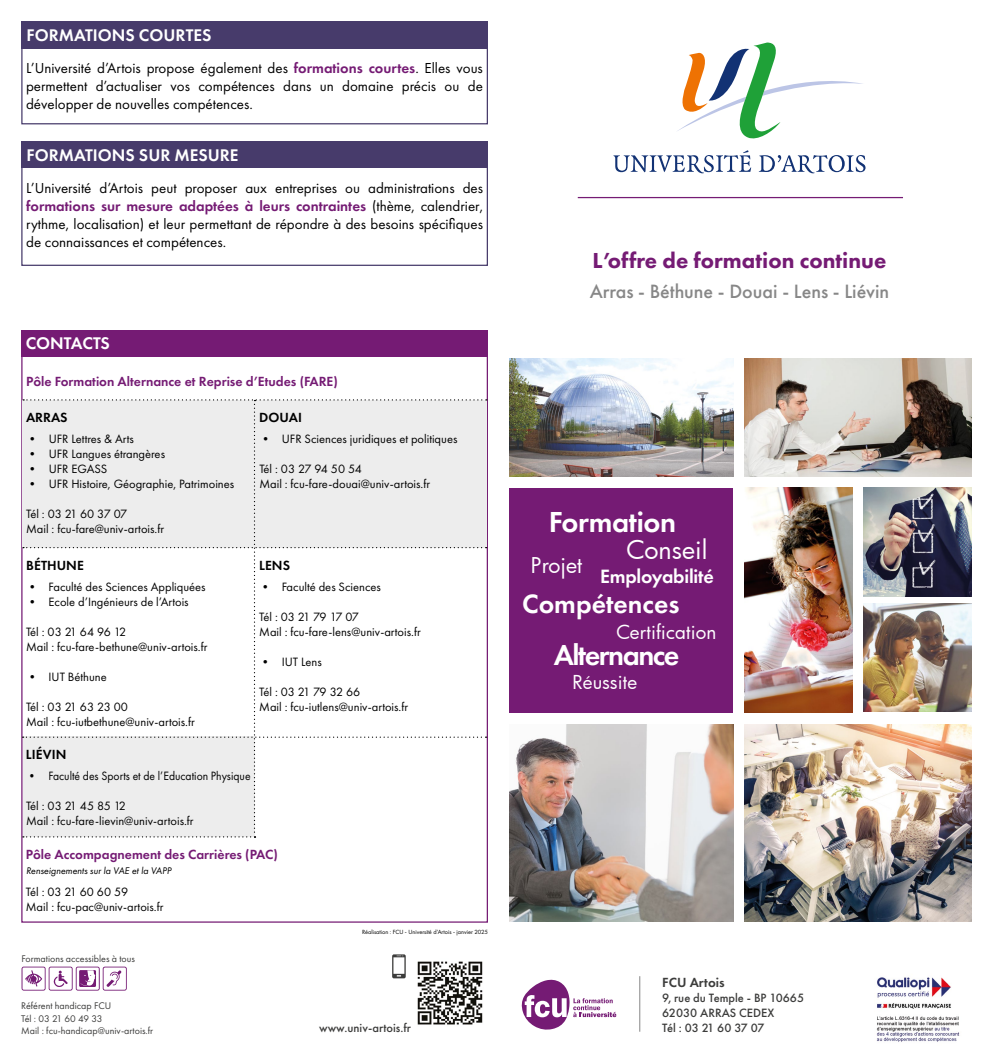
<style>
.page{position:relative;width:993px;height:1053px;background:#fff}
.page>*{position:absolute;margin:0;border:0;box-sizing:border-box;transform-origin:0 0}
.t1{font:600 30px "Futura PT";letter-spacing:-.05em;color:#fff}
.t2{font:600 30px "Futura PT";letter-spacing:-.01em;color:#fff}
.t3{font:600 27.5px "Futura PT";color:#fff}
.t4{font:25px "Futura";letter-spacing:.005em;color:#fff}
.t5{font:800 22.5px "Futura PT";color:#751b74}
.t6{font:21.25px "Futura";color:#fff}
.t7{font:500 20px "Futura PT";color:#878787}
.t8{font:600 20px "Futura PT";letter-spacing:-.01em;color:#fff}
.t9{font:18.75px "Futura";letter-spacing:.01em;color:#fff}
.t10{font:600 17.5px "Futura PT";color:#fff}
.t11{font:15px/18px "Futura PT";color:#000;text-align:justify}
.t12{font:600 13.75px "Futura PT";color:#751b74}
.t13{font:600 13.75px "Futura PT";color:#000}
.t14{font:600 13.75px "Futura PT";color:#3c3c3b}
.t15{font:12.5px/15px "Futura PT";color:#000}
.t16{font:500 12.5px/15px "Futura PT";color:#3c3c3b}
.t17{font:12.5px "Futura PT";color:#000;scale:.93 1}
.t18{font:10px/12.5px "Futura PT";color:#3c3c3b}
.t19{font:italic 10px "Futura PT";color:#000}
.t20{font:6.25px "Futura PT";color:#000}
.s1{font-weight:600;color:#751b74}
</style>
<div class="page">
<div style="left:21px;top:21px;width:466px;height:27px;background:#473b6b"></div>
<div style="left:21px;top:47px;width:467px;height:77px;border:1px solid #473b6b"></div>
<div style="left:21px;top:141px;width:466px;height:27px;background:#473b6b"></div>
<div style="left:21px;top:167px;width:467px;height:99px;border:1px solid #473b6b"></div>
<svg style="left:521px;top:979px;width:95px;height:51px"></svg>
<svg style="left:613px;top:150px;width:138px;height:23px"></svg>
<svg style="left:758px;top:155px;width:107px;height:18px"></svg>
<svg style="left:677px;top:43px;width:186px;height:96px"></svg>
<hr style="left:577px;top:197px;width:325px;height:1px;background:#751b74">
<img style="left:744px;top:488px;width:108px;height:224px">
<img style="left:863px;top:488px;width:108px;height:108px">
<img style="left:863px;top:603px;width:108px;height:108px">
<img style="left:509px;top:358px;width:224px;height:118px">
<img style="left:744px;top:358px;width:226px;height:118px">
<div style="left:509px;top:488px;width:224px;height:224px;background:#751b74"></div>
<img style="left:744px;top:724px;width:226px;height:197px">
<img style="left:509px;top:724px;width:224px;height:197px">
<div style="left:21px;top:330px;width:467px;height:26px;background:#751b74"></div>
<svg style="left:22px;top:966px;width:105px;height:24px"></svg>
<svg style="left:23px;top:399px;width:463px;height:438px"></svg>
<img style="left:417px;top:961px;width:66px;height:64px">
<svg style="left:392px;top:954px;width:13px;height:24px"></svg>
<hr style="left:639px;top:976px;width:1px;height:55px;background:#878787">
<img style="left:876px;top:977px;width:84px;height:65px">
<h3 class="t10" style="left:27px;top:24px;width:186px">FORMATIONS COURTES</h3>
<p class="t11" style="left:26px;top:58px;width:458px">L’Université d’Artois propose également des <span class="s1">formations courtes</span>. Elles vous permettent d’actualiser vos compétences dans un domaine précis ou de développer de nouvelles compétences.</p>
<h3 class="t10" style="left:27px;top:144px;width:213px">FORMATIONS SUR MESURE</h3>
<p class="t11" style="left:26px;top:179px;width:458px">L’Université d’Artois peut proposer aux entreprises ou administrations des <span class="s1">formations sur mesure adaptées à leurs contraintes</span> (thème, calendrier, rythme, localisation) et leur permettant de répondre à des besoins spécifiques de connaissances et compétences.</p>
<h3 class="t10" style="left:26px;top:332px;width:85px">CONTACTS</h3>
<p class="t12" style="left:26px;top:373px;width:313px">Pôle Formation Alternance et Reprise d’Etudes (FARE)</p>
<p class="t13" style="left:26px;top:408px;width:43px">ARRAS</p>
<p class="t15" style="left:26px;top:431px;width:109px">• UFR Lettres &amp; Arts</p>
<p class="t15" style="left:26px;top:446px;width:140px">• UFR Langues étrangères</p>
<p class="t15" style="left:26px;top:461px;width:83px">• UFR EGASS</p>
<p class="t15" style="left:26px;top:476px;width:209px">• UFR Histoire, Géographie, Patrimoines</p>
<p class="t15" style="left:26px;top:506px;width:139px">Tél : 03 21 60 37 07<br>Mail : fcu-fare@univ-artois.fr</p>
<p class="t13" style="left:259px;top:408px;width:44px">DOUAI</p>
<p class="t15" style="left:259px;top:431px;width:199px">• UFR Sciences juridiques et politiques</p>
<p class="t15" style="left:259px;top:461px;width:172px">Tél : 03 27 94 50 54<br>Mail : fcu-fare-douai@univ-artois.fr</p>
<p class="t13" style="left:26px;top:557px;width:59px">BÉTHUNE</p>
<p class="t15" style="left:26px;top:579px;width:181px">• Faculté des Sciences Appliquées</p>
<p class="t15" style="left:26px;top:594px;width:164px">• Ecole d’Ingénieurs de l’Artois</p>
<p class="t15" style="left:26px;top:624px;width:183px">Tél : 03 21 64 96 12<br>Mail : fcu-fare-bethune@univ-artois.fr</p>
<p class="t15" style="left:26px;top:669px;width:82px">• IUT Béthune</p>
<p class="t15" style="left:26px;top:699px;width:170px">Tél : 03 21 63 23 00<br>Mail : fcu-iutbethune@univ-artois.fr</p>
<p class="t13" style="left:26px;top:746px;width:42px">LIÉVIN</p>
<p class="t17" style="left:26px;top:768px;width:243px">• Faculté des Sports et de l’Education Physique</p>
<p class="t15" style="left:26px;top:798px;width:169px">Tél : 03 21 45 85 12<br>Mail : fcu-fare-lievin@univ-artois.fr</p>
<p class="t13" style="left:259px;top:557px;width:32px">LENS</p>
<p class="t15" style="left:259px;top:579px;width:123px">• Faculté des Sciences</p>
<p class="t15" style="left:259px;top:609px;width:163px">Tél : 03 21 79 17 07<br>Mail : fcu-fare-lens@univ-artois.fr</p>
<p class="t15" style="left:259px;top:654px;width:64px">• IUT Lens</p>
<p class="t15" style="left:259px;top:684px;width:150px">Tél : 03 21 79 32 66<br>Mail : fcu-iutlens@univ-artois.fr</p>
<p class="t12" style="left:26px;top:846px;width:253px">Pôle Accompagnement des Carrières (PAC)</p>
<p class="t15" style="left:26px;top:884px;width:139px">Tél : 03 21 60 60 59<br>Mail : fcu-pac@univ-artois.fr</p>
<p class="t19" style="left:26px;top:864px;width:147px">Renseignements sur la VAE et la VAPP</p>
<p class="t18" style="left:22px;top:951px;width:115px">Formations accessibles à tous</p>
<p class="t18" style="left:21px;top:999px;width:133px">Référent handicap FCU<br>Tél : 03 21 60 49 33<br>Mail : fcu-handicap@univ-artois.fr</p>
<p class="t20" style="left:362px;top:928px;width:127px">Réalisation : FCU - Université d’Artois - janvier 2025</p>
<p class="t16" style="left:319px;top:1019px;width:93px">www.univ-artois.fr</p>
<h3 class="t5" style="left:592px;top:246px;width:295px">L’offre de formation continue</h3>
<h3 class="t7" style="left:589px;top:279px;width:301px">Arras - Béthune - Douai - Lens - Liévin</h3>
<h1 class="t2" style="left:548px;top:503px;width:129px">Formation</h1>
<h3 class="t4" style="left:626px;top:533px;width:82px">Conseil</h3>
<h3 class="t6" style="left:531px;top:550px;width:53px">Projet</h3>
<h3 class="t8" style="left:600px;top:564px;width:115px">Employabilité</h3>
<h2 class="t3" style="left:522px;top:586px;width:159px">Compétences</h2>
<h3 class="t9" style="left:616px;top:619px;width:101px">Certification</h3>
<h1 class="t1" style="left:553px;top:636px;width:127px">Alternance</h1>
<h3 class="t9" style="left:572px;top:669px;width:66px">Réussite</h3>
<p class="t14" style="left:662px;top:973px;width:64px">FCU Artois</p>
<p class="t16" style="left:662px;top:989px;width:143px">9, rue du Temple - BP 10665<br>62030 ARRAS CEDEX<br>Tél : 03 21 60 37 07</p>
</div>
